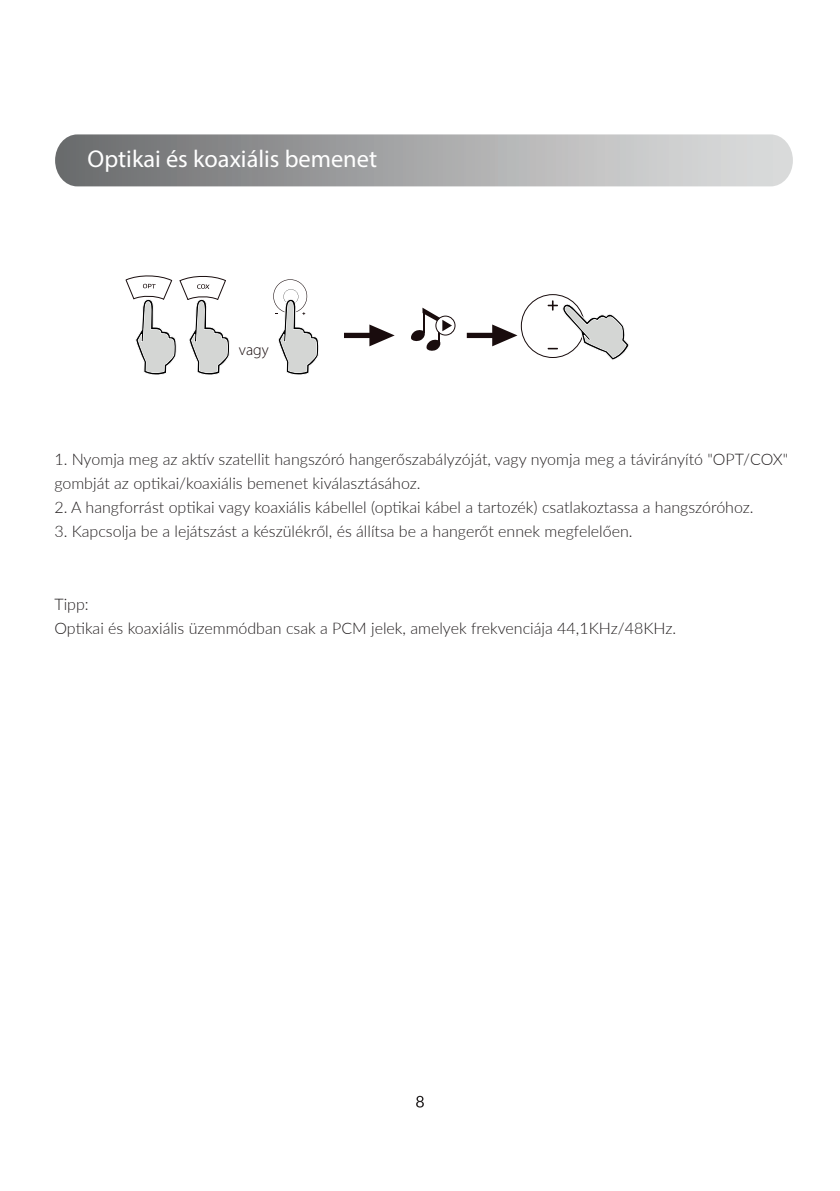
<style>
.page{position:relative;width:840px;height:1191px;background:#fff}
.page>*{position:absolute;margin:0;border:0;box-sizing:border-box;transform-origin:0 0}
.t1{font:24.4px "Myriad";color:#fff}
.t2{font:300 16px/24px "Lato";color:#231f20}
.t3{font:300 15.8px "Myriad Pro";color:#180c0d}
</style>
<div class="page">
<svg style="left:344px;top:324px;width:50px;height:22px"></svg>
<svg style="left:466px;top:324px;width:51px;height:22px"></svg>
<div style="left:435px;top:316px;width:20px;height:19px;border:1px solid #180c0d;border-radius:50%"></div>
<svg style="left:411px;top:308px;width:40px;height:43px"></svg>
<svg style="left:273px;top:279px;width:46px;height:96px"></svg>
<svg style="left:125px;top:275px;width:105px;height:100px"></svg>
<svg style="left:547px;top:300px;width:82px;height:60px"></svg>
<svg style="left:55px;top:134px;width:737px;height:52px;background:#a8a9a9"></svg>
<svg style="left:416px;top:1095px;width:7px;height:12px"></svg>
<h1 class="t1" style="left:87px;top:144px;width:291px">Optikai és koaxiális bemenet</h1>
<p class="t3" style="left:239px;top:340px;width:31px">vagy</p>
<p class="t2" style="left:54px;top:447px;width:735px">1. Nyomja meg az aktív szatellit hangszóró hangerőszabályzóját, vagy nyomja meg a távirányító "OPT/COX" gombját az optikai/koaxiális bemenet kiválasztásához.</p>
<p class="t2" style="left:54px;top:495px;width:700px">2. A hangforrást optikai vagy koaxiális kábellel (optikai kábel a tartozék) csatlakoztassa a hangszóróhoz.</p>
<p class="t2" style="left:54px;top:519px;width:579px">3. Kapcsolja be a lejátszást a készülékről, és állítsa be a hangerőt ennek megfelelően.</p>
<p class="t2" style="left:54px;top:592px;width:623px">Tipp:<br>Optikai és koaxiális üzemmódban csak a PCM jelek, amelyek frekvenciája 44,1KHz/48KHz.</p>
</div>
